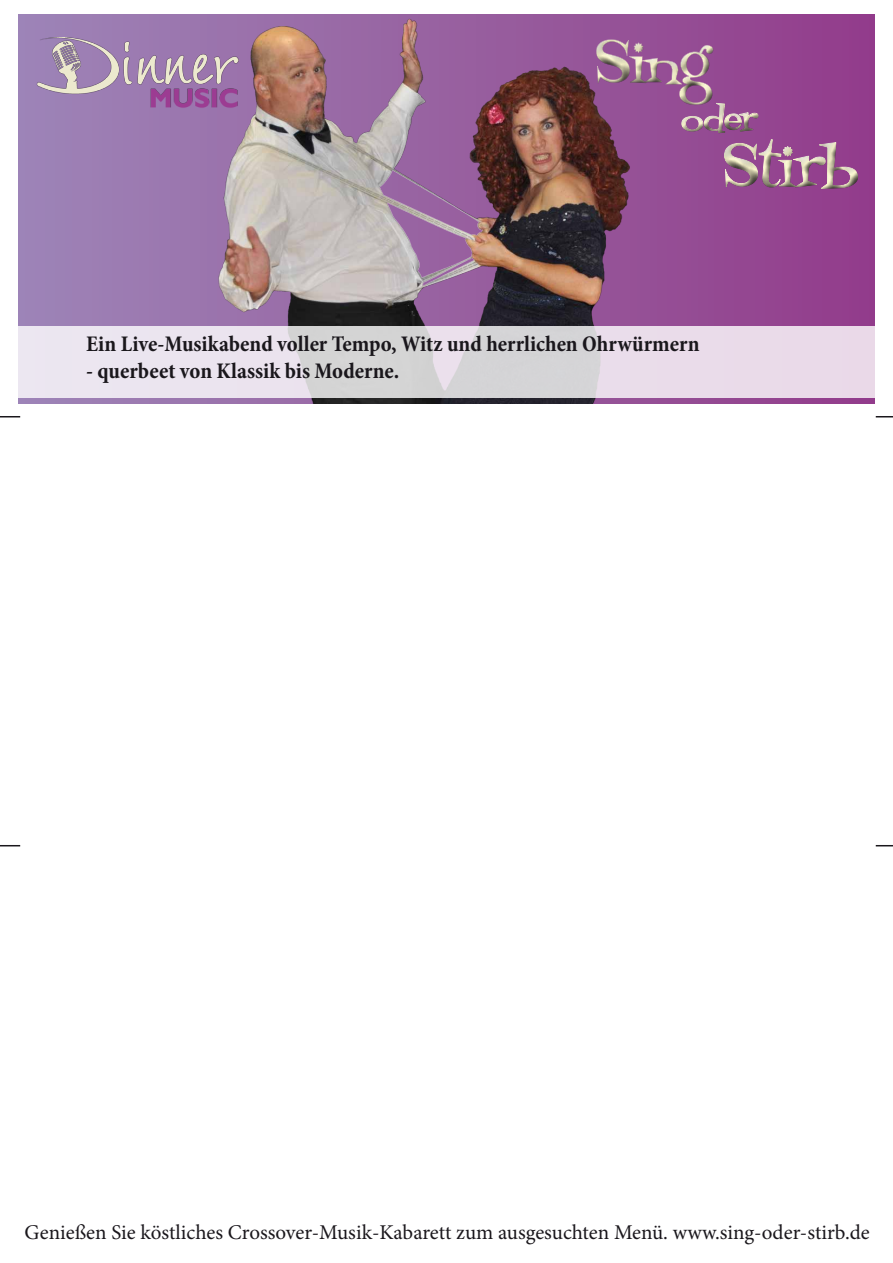
<style>
.page{position:relative;width:893px;height:1263px;background:#fff}
.page>*{position:absolute;margin:0;border:0;box-sizing:border-box;transform-origin:0 0}
.t1{font:77.7px "Fontdinerdotcom Loungy";letter-spacing:.02em;color:#fcf8ce}
.t2{font:46.65px "Fontdinerdotcom Loungy";color:#fcf8ce}
.t3{font:700 condensed 22.5px "Minion Pro";color:#1a171c}
.t4{font:21px "Minion Pro";color:#1a171c}
</style>
<div class="page">
<svg style="left:0;top:416px;width:20px;height:1px"></svg>
<svg style="left:0;top:845px;width:20px;height:1px"></svg>
<svg style="left:876px;top:416px;width:17px;height:1px"></svg>
<svg style="left:876px;top:845px;width:17px;height:1px"></svg>
<svg style="left:18px;top:15px;width:857px;height:389px;background:#9865a4"></svg>
<img style="left:18px;top:38px;width:192px;height:75px">
<img style="left:210px;top:14px;width:434px;height:390px">
<svg style="left:18px;top:326px;width:857px;height:71px;background:#e3dce4"></svg>
<div style="left:585px;top:19px;width:143px;height:90px;background:#954f96"></div>
<div style="left:589px;top:37px;width:135px;height:72px;background:#1a171c;opacity:.75"></div>
<svg style="left:596px;top:39px;width:262px;height:151px"></svg>
<div style="left:713px;top:123px;width:160px;height:85px;background:#93418e"></div>
<div style="left:713px;top:128px;width:153px;height:65px;background:#fff;opacity:.75"></div>
<div style="left:717px;top:132px;width:152px;height:68px;background:#1a171c;opacity:.75"></div>
<h2 class="t2" style="left:681px;top:94px;width:79px">oder</h2>
<h1 class="t1" style="left:724px;top:125px;width:136px">Stirb</h1>
<p class="t3" style="left:86px;top:329px;width:615px">Ein Live-Musikabend voller Tempo, Witz und herrlichen Ohrwürmern</p>
<p class="t3" style="left:86px;top:356px;width:315px">- querbeet von Klassik bis Moderne.</p>
<p class="t4" style="left:25px;top:1218px;width:847px">Genießen Sie köstliches Crossover-Musik-Kabarett zum ausgesuchten Menü. www.sing-oder-stirb.de</p>
</div>
